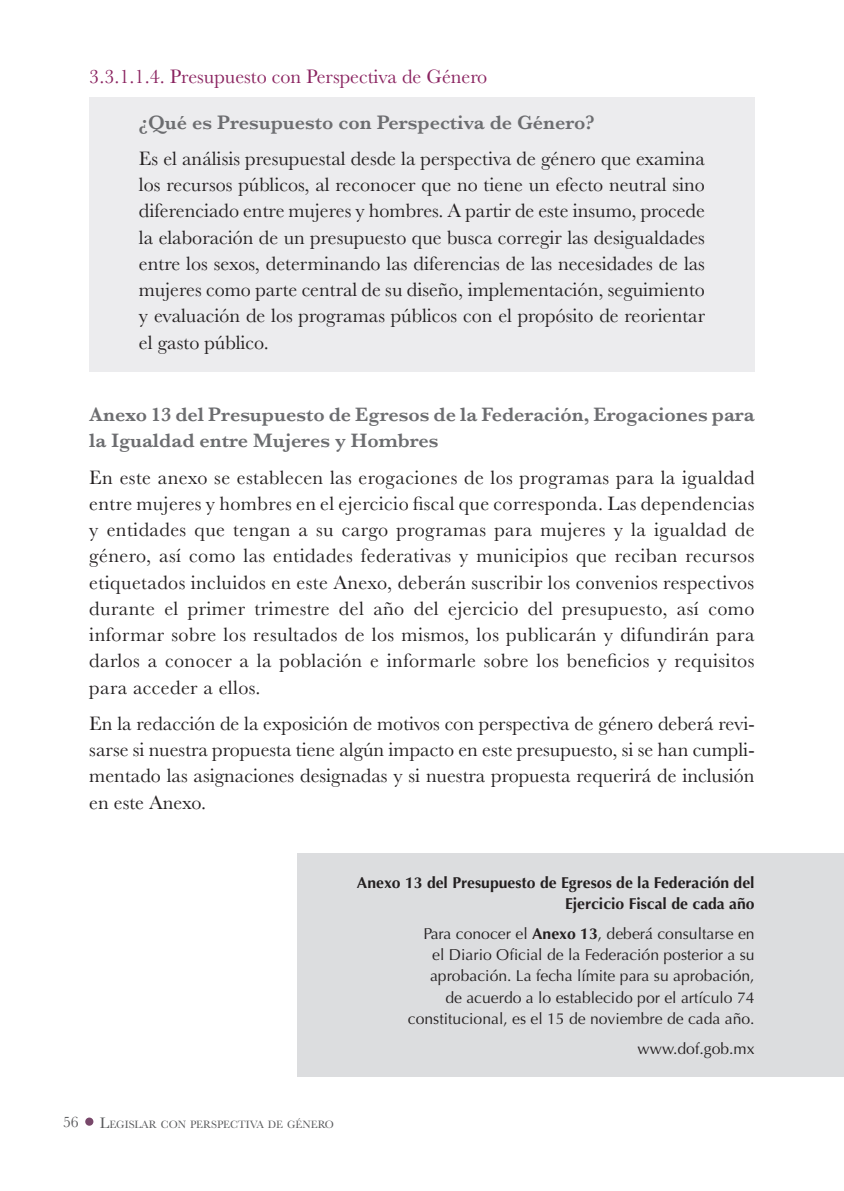
<style>
.page{position:relative;width:844px;height:1191px;background:#fff}
.page>*{position:absolute;margin:0;border:0;box-sizing:border-box;transform-origin:0 0}
.Texto_corrido{font:20.12px/26.2px "Baskerville";color:#231f20;text-align:justify}
.Texto_corrido-2{font:600 20.12px/26.2px "Baskerville";color:#6c6d70}
.Texto_corrido-3{font:20.12px "Baskerville";color:#8a2360}
.Texto_corrido-4{font:15.75px/21px "Optima";color:#231f20;text-align:right}
.Texto_corrido-5{font:700 15.75px/21px "Optima";color:#231f20;text-align:right}
.t1{font:15.75px "Baskerville";color:#57585a}
.t2{font:11.03px "Baskerville";color:#57585a}
.s1{font-size:15.75px}
.s2{font-weight:700}
</style>
<div class="page">
<div style="left:85px;top:1117px;width:8px;height:8px;background:#78486a;border-radius:50%"></div>
<div style="left:298px;top:853px;width:545px;height:223px;background:#dcdddf"></div>
<div style="left:89px;top:98px;width:665px;height:274px;background:#ececee"></div>
<p class="Texto_corrido-3" style="left:89px;top:63px;width:399px">3.3.1.1.4. Presupuesto con Perspectiva de Género</p>
<p class="Texto_corrido-2" style="left:139px;top:109px;width:457px">¿Qué es Presupuesto con Perspectiva de Género?</p>
<p class="Texto_corrido" style="left:139px;top:145px;width:567px">Es el análisis presupuestal desde la perspectiva de género que examina los recursos públicos, al reconocer que no tiene un efecto neutral sino diferenciado entre mujeres y hombres. A partir de este insumo, procede la elaboración de un presupuesto que busca corregir las desigualdades entre los sexos, determinando las diferencias de las necesidades de las mujeres como parte central de su diseño, implementación, seguimiento y evaluación de los programas públicos con el propósito de reorientar el gasto público.</p>
<p class="Texto_corrido-2" style="left:89px;top:401px;width:666px">Anexo 13 del Presupuesto de Egresos de la Federación, Erogaciones para la Igualdad entre Mujeres y Hombres</p>
<p class="Texto_corrido" style="left:89px;top:464px;width:666px">En este anexo se establecen las erogaciones de los programas para la igualdad entre mujeres y hombres en el ejercicio fiscal que corresponda. Las dependencias y entidades que tengan a su cargo programas para mujeres y la igualdad de género, así como las entidades federativas y municipios que reciban recursos etiquetados incluidos en este Anexo, deberán suscribir los convenios respectivos durante el primer trimestre del año del ejercicio del presupuesto, así como informar sobre los resultados de los mismos, los publicarán y difundirán para darlos a conocer a la población e informarle sobre los beneficios y requisitos para acceder a ellos.</p>
<p class="Texto_corrido" style="left:89px;top:710px;width:666px">En la redacción de la exposición de motivos con perspectiva de género deberá revi&shy;sarse si nuestra propuesta tiene algún impacto en este presupuesto, si se han cumpli&shy;mentado las asignaciones designadas y si nuestra propuesta requerirá de inclusión en este Anexo.</p>
<p class="t1" style="left:63px;top:1112px;width:17px">56</p>
<p class="t2" style="left:100px;top:1117px;width:235px"><span class="s1">L</span>EGISLAR CON PERSPECTIVA DE GÉNERO</p>
<p class="Texto_corrido-5" style="left:357px;top:871px;width:399px">Anexo 13 del Presupuesto de Egresos de la Federación del<br>Ejercicio Fiscal de cada año</p>
<p class="Texto_corrido-4" style="left:408px;top:923px;width:348px">Para conocer el <span class="s2">Anexo 13</span>, deberá consultarse en el Diario Oficial de la Federación posterior a su aprobación. La fecha límite para su aprobación,<br>de acuerdo a lo establecido por el artículo 74 constitucional, es el 15 de noviembre de cada año.</p>
<p class="Texto_corrido-4" style="left:637px;top:1038px;width:119px">www.dof.gob.mx</p>
</div>
